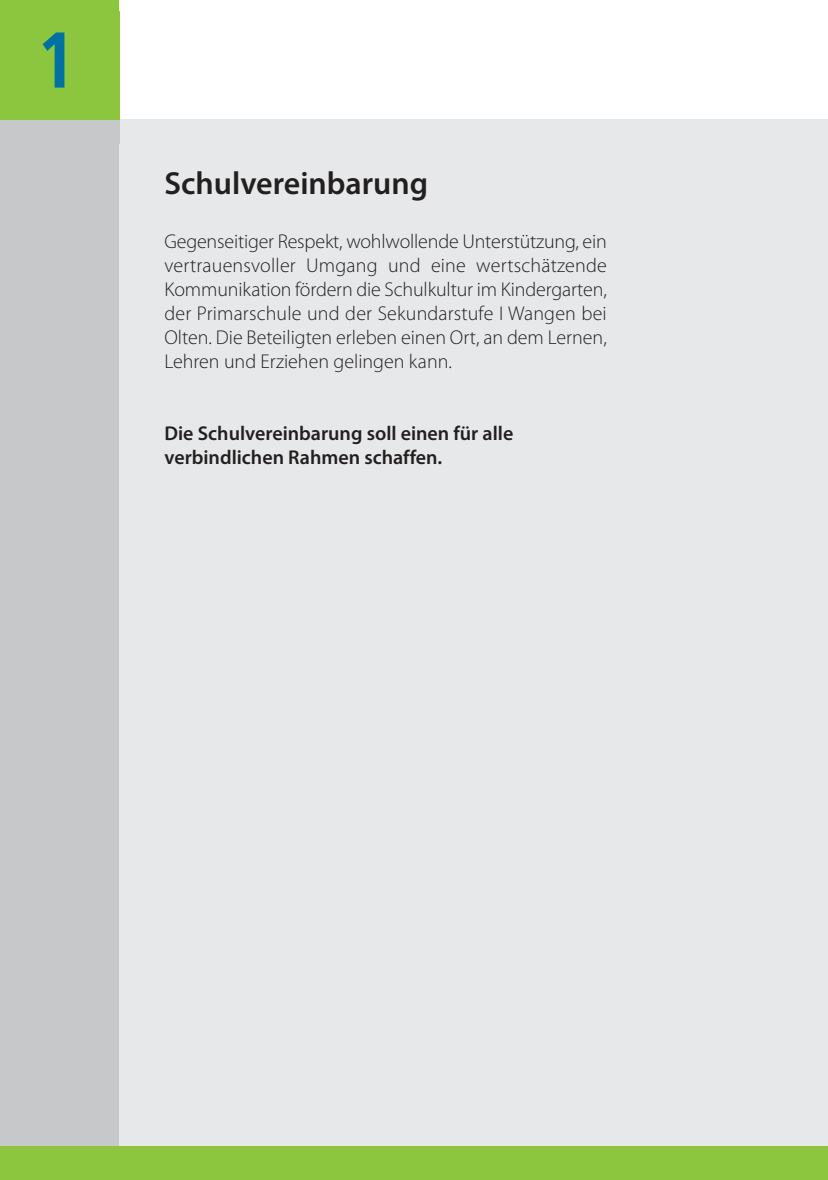
<style>
.page{position:relative;width:828px;height:1180px;background:#fff}
.page>*{position:absolute;margin:0;border:0;box-sizing:border-box;transform-origin:0 0}
.t1{font:700 condensed 79px "Frutiger";color:#0071a1}
.t2{font:600 32px "Myriad Pro";color:#231f20}
.t3{font:300 20px/24px "Myriad Pro";color:#231f20;text-align:justify}
.t4{font:600 20px/24px "Myriad Pro";color:#231f20}
</style>
<div class="page">
<div style="left:113px;top:119px;width:715px;height:1060px;background:#e7e8e9"></div>
<div style="left:0;top:0;width:119px;height:1145px;background:#c7c8ca"></div>
<div style="left:0;top:1145px;width:828px;height:34px;background:#8bc63e"></div>
<div style="left:0;top:0;width:119px;height:119px;background:#8bc63e"></div>
<img style="left:0;top:119px;width:120px;height:24px">
<img style="left:119px;top:11px;width:1px;height:108px">
<h1 class="t1" style="left:36px;top:28px;width:43px">1</h1>
<h2 class="t2" style="left:164px;top:171px;width:265px">Schulvereinbarung</h2>
<p class="t3" style="left:164px;top:230px;width:444px">Gegenseitiger Respekt, wohlwollende Unterstützung, ein vertrauensvoller Umgang und eine wertschätzende Kommunikation fördern die Schulkultur im Kindergarten, der Primarschule und der Sekundarstufe I Wangen bei Olten. Die Beteiligten erleben einen Ort, an dem Lernen, Lehren und Erziehen gelingen kann.</p>
<p class="t4" style="left:164px;top:422px;width:350px">Die Schulvereinbarung soll einen für alle verbindlichen Rahmen schaffen.</p>
</div>
